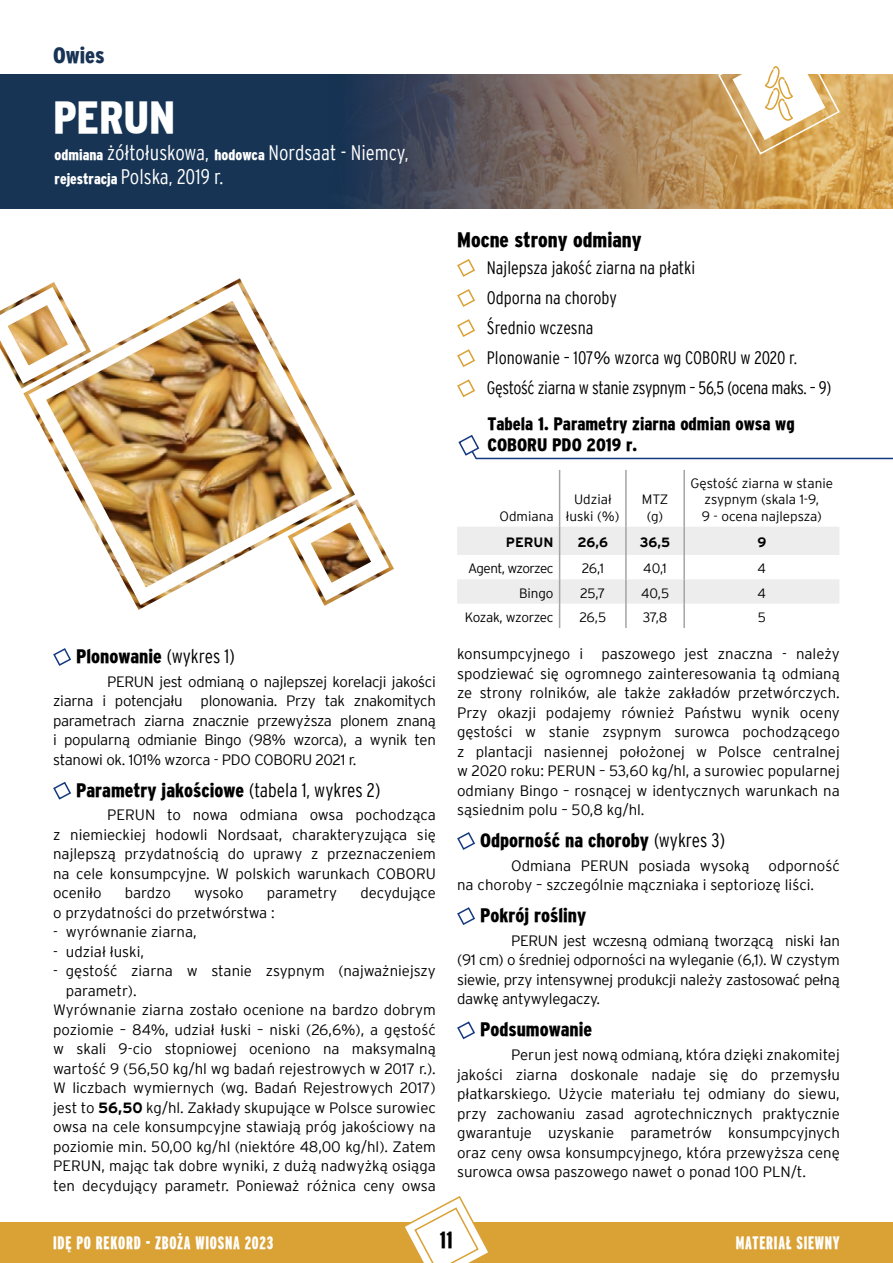
<style>
.page{position:relative;width:893px;height:1263px;background:#fff}
.page>*{position:absolute;margin:0;border:0;box-sizing:border-box;transform-origin:0 0}
.t1{font:900 condensed 45px "Interstate";letter-spacing:-.005em;color:#fff}
.t2{font:900 extra-condensed 23.4px "Interstate";color:#000}
.t3{font:900 condensed 22.5px "Interstate";color:#183354}
.t4{font:300 condensed 21px/24px "Interstate";color:#fff}
.t5{font:900 condensed 21px "Interstate";color:#000}
.t6{font:900 condensed 19.5px "Interstate";color:#000}
.t7{font:300 condensed 18px/30.2px "Interstate";letter-spacing:-.005em;color:#000}
.t8{font:900 condensed 18px/21.6px "Interstate";color:#000}
.t9{font:900 extra-condensed 18px "Interstate";letter-spacing:.04em;color:#fff}
.t10{font:300 15px/19.5px "Interstate";color:#000;text-align:justify}
.t11{font:300 13.5px/16.2px "Interstate";color:#000;text-align:center}
.t12{font:700 13.5px "Interstate";color:#000}
.t13{font:300 13.5px "Interstate";letter-spacing:-.05em;color:#000}
.t14{font:300 13.5px "Interstate";letter-spacing:-.035em;color:#000}
.s1{font-weight:900;font-size:15px}
.s2{font-weight:300}
.s3{font-weight:700}
.s4{font-stretch:normal}
</style>
<div class="page">
<div style="left:0;top:75px;width:893px;height:133px;background:#173454"></div>
<img style="left:353px;top:75px;width:540px;height:133px">
<svg style="left:717px;top:66px;width:124px;height:90px;background:#e6cca1"></svg>
<svg style="left:457px;top:259px;width:18px;height:18px"></svg>
<svg style="left:457px;top:289px;width:18px;height:18px"></svg>
<svg style="left:457px;top:319px;width:18px;height:18px"></svg>
<svg style="left:457px;top:349px;width:18px;height:18px"></svg>
<svg style="left:457px;top:379px;width:18px;height:19px"></svg>
<svg style="left:458px;top:435px;width:435px;height:25px"></svg>
<hr style="left:559px;top:470px;width:1px;height:57px;background:#a5a4a4">
<hr style="left:625px;top:470px;width:2px;height:57px;background:#a5a4a4">
<hr style="left:683px;top:470px;width:2px;height:57px;background:#a5a4a4">
<svg style="left:457px;top:527px;width:382px;height:101px"></svg>
<hr style="left:625px;top:604px;width:2px;height:24px;background:#a5a4a4">
<hr style="left:683px;top:604px;width:2px;height:24px;background:#a5a4a4">
<img style="left:20px;top:278px;width:338px;height:332px">
<img style="left:0;top:289px;width:84px;height:92px">
<div style="left:295px;top:506px;width:92px;height:92px;border:13px solid #fff;border-radius:27px"></div>
<svg style="left:53px;top:648px;width:18px;height:18px"></svg>
<svg style="left:53px;top:781px;width:18px;height:19px"></svg>
<svg style="left:457px;top:832px;width:18px;height:18px"></svg>
<svg style="left:457px;top:907px;width:18px;height:18px"></svg>
<svg style="left:457px;top:1021px;width:18px;height:19px"></svg>
<div style="left:0;top:1222px;width:893px;height:41px;background:#daa135"></div>
<svg style="left:405px;top:1196px;width:83px;height:67px"></svg>
<h3 class="t3" style="left:53px;top:42px;width:53px">Owies</h3>
<h1 class="t1" style="left:53px;top:91px;width:124px">PERUN</h1>
<h3 class="t4" style="left:55px;top:141px;width:356px"><span class="s1">odmiana</span> żółtołuskowa, <span class="s1">hodowca</span> Nordsaat - Niemcy, <span class="s1">rejestracja</span> Polska, 2019 r.</h3>
<h3 class="t6" style="left:76px;top:645px;width:160px">Plonowanie <span class="s2">(wykres 1)</span></h3>
<p class="t10" style="left:53px;top:671px;width:384px;text-indent:54px">PERUN jest odmianą o najlepszej korelacji jakości ziarna i potencjału plonowania. Przy tak znakomitych parametrach ziarna znacznie przewyższa plonem znaną i popularną odmianie Bingo (98% wzorca), a wynik ten stanowi ok. 101% wzorca - PDO COBORU 2021 r.</p>
<h3 class="t6" style="left:76px;top:779px;width:306px">Parametry jakościowe <span class="s2">(tabela 1, wykres 2)</span></h3>
<p class="t10" style="left:53px;top:805px;width:384px;text-indent:54px">PERUN to nowa odmiana owsa pochodząca z niemieckiej hodowli Nordsaat, charakteryzująca się najlepszą przydatnością do uprawy z przeznaczeniem na cele konsumpcyjne. W polskich warunkach COBORU oceniło</p>
<p class="t10" style="left:125px;top:883px;width:48px">bardzo</p>
<p class="t10" style="left:194px;top:883px;width:51px">wysoko</p>
<p class="t10" style="left:267px;top:883px;width:72px">parametry</p>
<p class="t10" style="left:360px;top:883px;width:77px">decydujące</p>
<p class="t10" style="left:53px;top:903px;width:223px">o przydatności do przetwórstwa :</p>
<p class="t10" style="left:53px;top:922px;width:145px">- wyrównanie ziarna,</p>
<p class="t10" style="left:53px;top:942px;width:93px">- udział łuski,</p>
<p class="t10" style="left:53px;top:961px;width:384px">- gęstość ziarna w stanie zsypnym (najważniejszy</p>
<p class="t10" style="left:66px;top:981px;width:72px">parametr).</p>
<p class="t10" style="left:53px;top:1000px;width:384px">Wyrównanie ziarna zostało ocenione na bardzo dobrym</p>
<p class="t10" style="left:53px;top:1020px;width:384px">poziomie – 84%, udział łuski – niski (26,6%), a gęstość</p>
<p class="t10" style="left:53px;top:1039px;width:384px">w skali 9-cio stopniowej oceniono na maksymalną</p>
<p class="t10" style="left:53px;top:1059px;width:384px">wartość 9 (56,50 kg/hl wg badań rejestrowych w 2017 r.).</p>
<p class="t10" style="left:53px;top:1078px;width:384px">W liczbach wymiernych (wg. Badań Rejestrowych 2017)</p>
<p class="t10" style="left:53px;top:1098px;width:384px">jest to <span class="s3">56,50</span> kg/hl. Zakłady skupujące w Polsce surowiec</p>
<p class="t10" style="left:53px;top:1117px;width:384px">owsa na cele konsumpcyjne stawiają próg jakościowy na</p>
<p class="t10" style="left:53px;top:1137px;width:384px">poziomie min. 50,00 kg/hl (niektóre 48,00 kg/hl). Zatem</p>
<p class="t10" style="left:53px;top:1156px;width:384px">PERUN, mając tak dobre wyniki, z dużą nadwyżką osiąga</p>
<p class="t10" style="left:53px;top:1176px;width:384px">ten decydujący parametr. Ponieważ różnica ceny owsa</p>
<h3 class="t5" style="left:457px;top:227px;width:186px">Mocne strony odmiany</h3>
<p class="t7" style="left:487px;top:252px;width:346px">Najlepsza jakość ziarna na płatki<br>Odporna na choroby<br>Średnio wczesna<br>Plonowanie – 107<span class="s4">%</span> wzorca wg COBORU w 2020 r.<br>Gęstość ziarna w stanie zsypnym – 56,5 (ocena maks. – 9)</p>
<p class="t8" style="left:487px;top:413px;width:309px">Tabela 1. Parametry ziarna odmian owsa wg<br>COBORU PDO 2019 r.</p>
<p class="t11" style="left:499px;top:508px;width:56px">Odmiana</p>
<p class="t11" style="left:566px;top:491px;width:55px">Udział łuski (%)</p>
<p class="t11" style="left:642px;top:491px;width:28px">MTZ (g)</p>
<p class="t11" style="left:691px;top:475px;width:144px">Gęstość ziarna w stanie zsypnym (skala 1-9,<br>9 - ocena najlepsza)</p>
<p class="t12" style="left:506px;top:534px;width:49px">PERUN</p>
<p class="t12" style="left:577px;top:534px;width:32px">26,6</p>
<p class="t12" style="left:640px;top:534px;width:32px">36,5</p>
<p class="t12" style="left:757px;top:534px;width:10px">9</p>
<p class="t13" style="left:468px;top:561px;width:87px">Agent, wzorzec</p>
<p class="t11" style="left:582px;top:560px;width:24px">26,1</p>
<p class="t11" style="left:643px;top:560px;width:25px">40,1</p>
<p class="t11" style="left:758px;top:560px;width:10px">4</p>
<p class="t11" style="left:519px;top:585px;width:36px">Bingo</p>
<p class="t11" style="left:580px;top:585px;width:27px">25,7</p>
<p class="t11" style="left:641px;top:585px;width:30px">40,5</p>
<p class="t11" style="left:758px;top:585px;width:10px">4</p>
<p class="t14" style="left:465px;top:609px;width:90px">Kozak, wzorzec</p>
<p class="t11" style="left:579px;top:609px;width:28px">26,5</p>
<p class="t11" style="left:643px;top:609px;width:26px">37,8</p>
<p class="t11" style="left:758px;top:609px;width:10px">5</p>
<p class="t10" style="left:457px;top:644px;width:384px">konsumpcyjnego i paszowego jest znaczna - należy spodziewać się ogromnego zainteresowania tą odmianą ze strony rolników, ale także zakładów przetwórczych.<br>Przy okazji podajemy również Państwu wynik oceny gęstości w stanie zsypnym surowca pochodzącego z plantacji nasiennej położonej w Polsce centralnej w 2020 roku: PERUN – 53,60 kg/hl, a surowiec popularnej odmiany Bingo – rosnącej w identycznych warunkach na sąsiednim polu – 50,8 kg/hl.</p>
<h3 class="t6" style="left:480px;top:829px;width:246px">Odporność na choroby <span class="s2">(wykres 3)</span></h3>
<p class="t10" style="left:511px;top:855px;width:240px">Odmiana PERUN posiada wysoką</p>
<p class="t10" style="left:457px;top:855px;width:384px;text-indent:311px">odporność na choroby – szczególnie mączniaka i septoriozę liści.</p>
<h3 class="t6" style="left:480px;top:904px;width:108px">Pokrój rośliny</h3>
<p class="t10" style="left:457px;top:930px;width:384px;text-indent:54px">PERUN jest wczesną odmianą tworzącą niski łan (91 cm) o średniej odporności na wyleganie (6,1). W czystym siewie, przy intensywnej produkcji należy zastosować pełną dawkę antywylegaczy.</p>
<h3 class="t6" style="left:480px;top:1018px;width:113px">Podsumowanie</h3>
<p class="t10" style="left:457px;top:1045px;width:384px;text-indent:54px">Perun jest nową odmianą, która dzięki znakomitej jakości ziarna doskonale nadaje się do przemysłu płatkarskiego. Użycie materiału tej odmiany do siewu, przy zachowaniu zasad agrotechnicznych praktycznie gwarantuje uzyskanie parametrów konsumpcyjnych oraz ceny owsa konsumpcyjnego, która przewyższa cenę surowca owsa paszowego nawet o ponad 100 PLN/t.</p>
<p class="t9" style="left:53px;top:1233px;width:222px">IDĘ PO REKORD - ZBOŻA WIOSNA 2023</p>
<h2 class="t2" style="left:440px;top:1226px;width:14px">11</h2>
<p class="t9" style="left:736px;top:1233px;width:8px">MATERIAŁ</p>
<p class="t9" style="left:796px;top:1233px;width:16px">SIEWNY</p>
</div>
